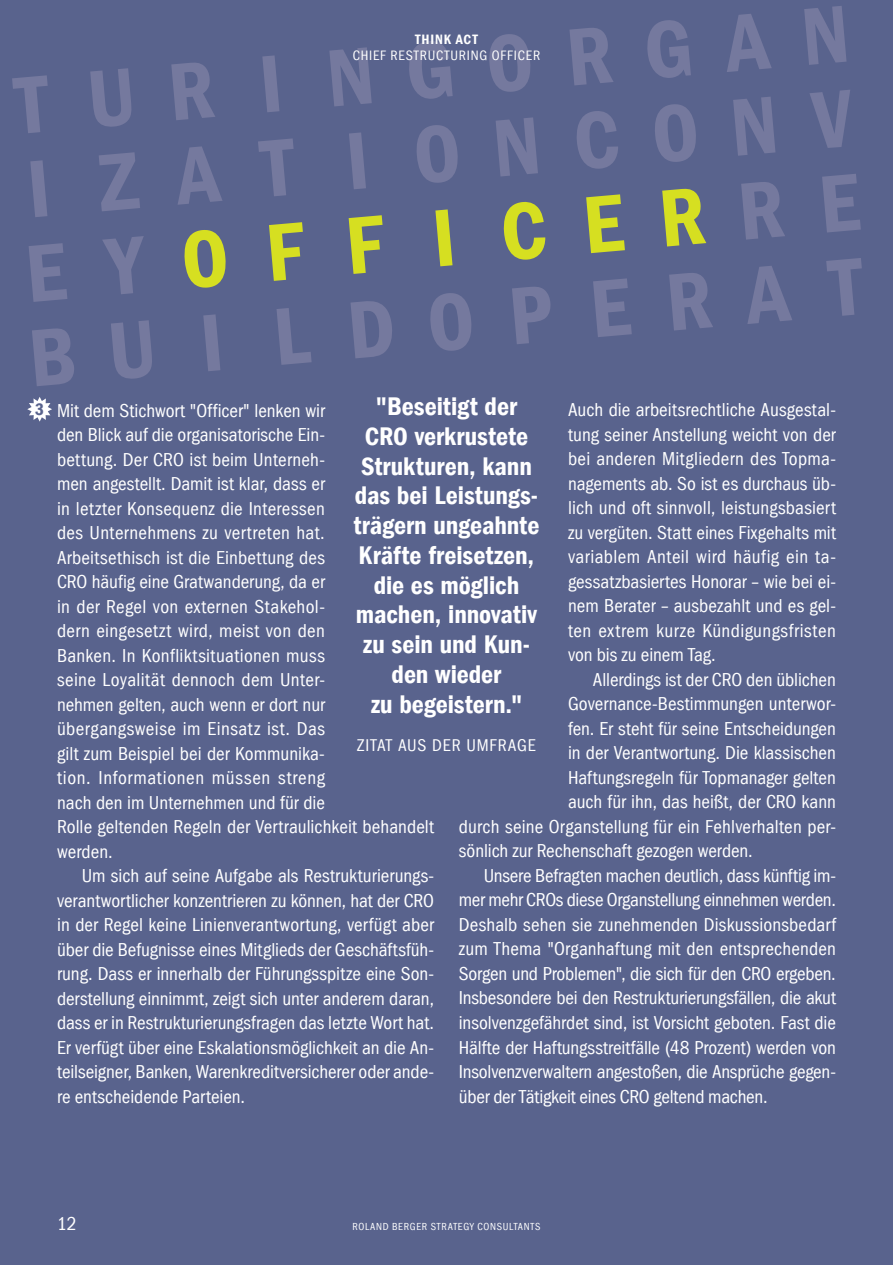
<style>
.page{position:relative;width:893px;height:1265px;background:#59638d}
.page>*{position:absolute;margin:0;border:0;box-sizing:border-box;transform-origin:0 0}
.t1{font:600 84px "RB Franklin Cond";color:#75799e}
.t2{font:600 84px "RB Franklin Cond";color:#d6df21}
.t3{font:26.25px/29.8px "Franklin Gothic LT Com Dm Cn";letter-spacing:-.005em;color:#fff;text-align:center}
.t4{font:condensed 19.25px/24.5px "Franklin Gothic LT Com";color:#fff;text-align:justify}
.t5{font:condensed 17.5px "Franklin Gothic LT Com";letter-spacing:.045em;color:#fff}
.t6{font:17.5px "Franklin Gothic LT Com Dm Cn";color:#59638d}
.t7{font:condensed 14px "Franklin Gothic LT Com";letter-spacing:.055em;color:#fff}
.t8{font:14px "Franklin Gothic LT Com Dm Cn";letter-spacing:.055em;color:#fff}
.t9{font:condensed 10.5px "Franklin Gothic LT Com";letter-spacing:.065em;color:#fff}
.s1{color:#75799e}
</style>
<div class="page">
<svg style="left:27px;top:397px;width:25px;height:25px"></svg>
<h1 class="t1" style="left:83px;top:52px;width:766px;rotate:-5deg">UR I NGORGAN</h1>
<p class="t8" style="left:415px;top:32px;width:64px">THINK ACT</p>
<p class="t7" style="left:353px;top:48px;width:189px">CHIEF RESTRUCTURING OFFICER</p>
<h1 class="t1" style="left:95px;top:136px;width:757px;rotate:-5deg">ZAT I ONCONV</h1>
<h1 class="t2" style="left:103px;top:220px;width:757px;rotate:-5deg"><span class="s1">Y</span>OFF ICER<span class="s1">RE</span></h1>
<h1 class="t1" style="left:25px;top:311px;width:765px;rotate:-5deg">BUI LDOPERA</h1>
<h2 class="t3" style="left:353px;top:392px;width:188px">"Beseitigt der<br>CRO verkrustete<br>Strukturen, kann das bei Leistungs&shy;trägern ungeahnte<br>Kräfte freisetzen, die es möglich machen, innovativ zu sein und Kun&shy;den wieder<br>zu begeistern."</h2>
<p class="t5" style="left:357px;top:736px;width:180px">ZITAT AUS DER UMFRAGE</p>
<p class="t6" style="left:35px;top:399px;width:10px">3</p>
<p class="t4" style="left:568px;top:398px;width:269px">Auch die arbeitsrechtliche Ausgestal&shy;tung seiner Anstellung weicht von der bei anderen Mitgliedern des Topma&shy;nagements ab. So ist es durchaus üb&shy;lich und oft sinnvoll, leistungsbasiert zu vergüten. Statt eines Fixgehalts mit variablem Anteil wird häufig ein ta&shy;gessatzbasiertes Honorar – wie bei ei&shy;nem Berater – ausbezahlt und es gel&shy;ten extrem kurze Kündigungsfristen von bis zu einem Tag.</p>
<p class="t4" style="left:593px;top:667px;width:245px">Allerdings ist der CRO den üblichen</p>
<p class="t4" style="left:568px;top:692px;width:269px">Governance-Bestimmungen unterwor-</p>
<p class="t4" style="left:568px;top:716px;width:269px">fen. Er steht für seine Entscheidungen</p>
<p class="t4" style="left:568px;top:741px;width:269px">in der Verantwortung. Die klassischen</p>
<p class="t4" style="left:568px;top:765px;width:269px">Haftungsregeln für Topmanager gelten</p>
<p class="t4" style="left:568px;top:790px;width:269px">auch für ihn, das heißt, der CRO kann</p>
<p class="t4" style="left:459px;top:814px;width:379px">durch seine Organstellung für ein Fehlverhalten per-</p>
<p class="t4" style="left:459px;top:839px;width:295px">sönlich zur Rechenschaft gezogen werden.</p>
<p class="t4" style="left:484px;top:863px;width:354px">Unsere Befragten machen deutlich, dass künftig im-</p>
<p class="t4" style="left:459px;top:888px;width:379px">mer mehr CROs diese Organstellung einnehmen werden.</p>
<p class="t4" style="left:459px;top:913px;width:379px">Deshalb sehen sie zunehmenden Diskussionsbedarf</p>
<p class="t4" style="left:459px;top:937px;width:378px">zum Thema "Organhaftung mit den entsprechenden</p>
<p class="t4" style="left:459px;top:962px;width:378px">Sorgen und Problemen", die sich für den CRO ergeben.</p>
<p class="t4" style="left:459px;top:986px;width:379px">Insbesondere bei den Restrukturierungsfällen, die akut</p>
<p class="t4" style="left:459px;top:1011px;width:378px">insolvenzgefährdet sind, ist Vorsicht geboten. Fast die</p>
<p class="t4" style="left:459px;top:1035px;width:379px">Hälfte der Haftungsstreitfälle (48 Prozent) werden von</p>
<p class="t4" style="left:459px;top:1060px;width:379px">Insolvenzverwaltern angestoßen, die Ansprüche gegen-</p>
<p class="t4" style="left:459px;top:1084px;width:310px">über der Tätigkeit eines CRO geltend machen.</p>
<p class="t4" style="left:57px;top:398px;width:379px;text-align:left">Mit dem Stichwort "Officer" lenken wir<br>den Blick auf die organisatorische Ein-<br>bettung. Der CRO ist beim Unterneh-<br>men angestellt. Damit ist klar, dass er<br>in letzter Konsequenz die Interessen<br>des Unternehmens zu vertreten hat.<br>Arbeitsethisch ist die Einbettung des<br>CRO häufig eine Gratwanderung, da er<br>in der Regel von externen Stakehol-<br>dern eingesetzt wird, meist von den<br>Banken. In Konfliktsituationen muss<br>seine Loyalität dennoch dem Unter-<br>nehmen gelten, auch wenn er dort nur übergangsweise im Einsatz ist. Das<br>gilt zum Beispiel bei der Kommunika-<br>tion. Informationen müssen streng<br>nach den im Unternehmen und für die<br>Rolle geltenden Regeln der Vertraulichkeit behandelt werden.</p>
<p class="t4" style="left:57px;top:864px;width:379px;text-indent:25px">Um sich auf seine Aufgabe als Restrukturierungs&shy;verantwortlicher konzentrieren zu können, hat der CRO in der Regel keine Linienverantwortung, verfügt aber über die Befugnisse eines Mitglieds der Geschäftsfüh&shy;rung. Dass er innerhalb der Führungsspitze eine Son&shy;derstellung einnimmt, zeigt sich unter anderem daran, dass er in Restrukturierungsfragen das letzte Wort hat.<br>Er verfügt über eine Eskalationsmöglichkeit an die An&shy;teilseigner, Banken, Warenkreditversicherer oder ande&shy;re entscheidende Parteien.</p>
<p class="t4" style="left:57px;top:1212px;width:21px">12</p>
<p class="t9" style="left:352px;top:1221px;width:190px">ROLAND BERGER STRATEGY CONSULTANTS</p>
</div>
